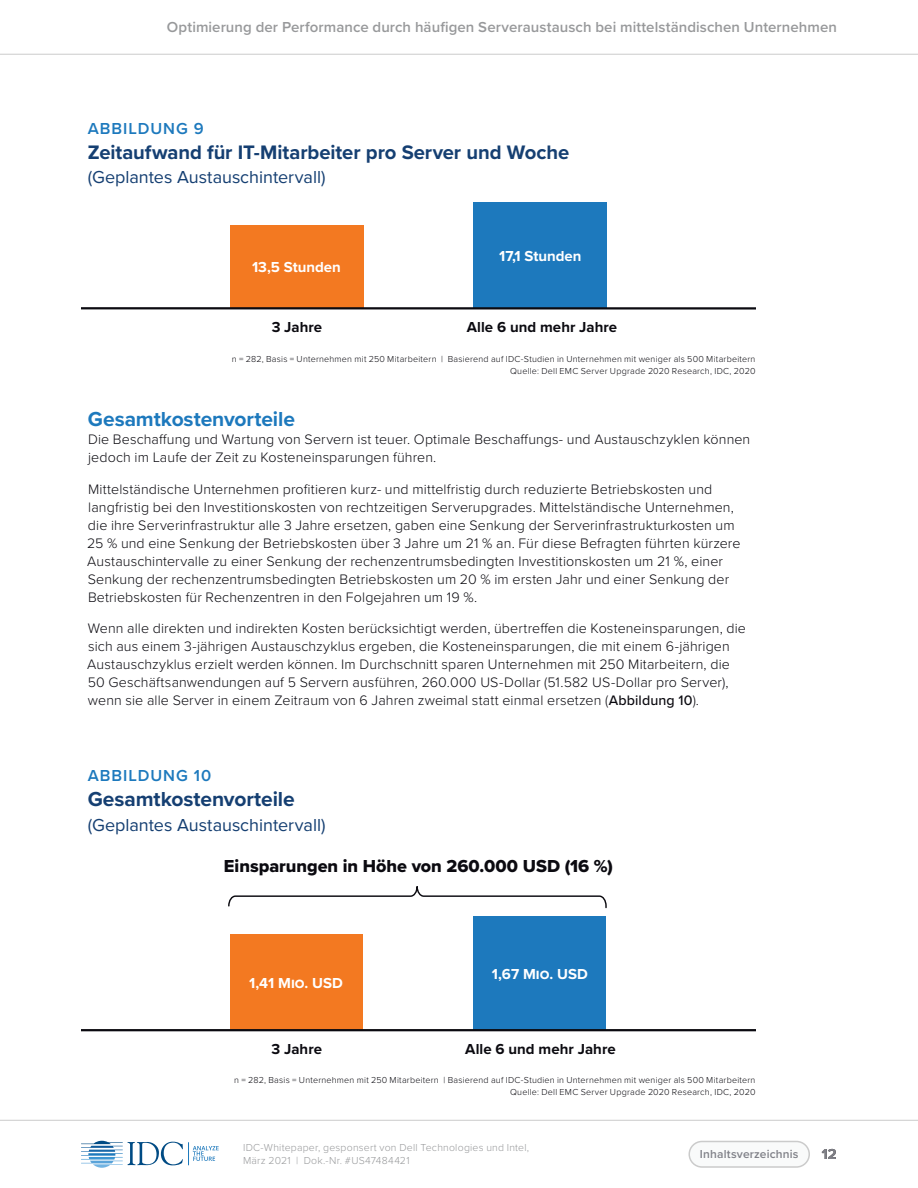
<style>
.page{position:relative;width:918px;height:1188px;background:#fff}
.page>*{position:absolute;margin:0;border:0;box-sizing:border-box;transform-origin:0 0}
.t1{font:700 21px "Proxima Nova";letter-spacing:-.005em;color:#1d79bd}
.t2{font:700 21px "Proxima Nova";letter-spacing:-.005em;color:#153f72}
.t3{font:700 20.25px "Proxima Nova";letter-spacing:-.005em;color:#153f72}
.t4{font:18px "Proxima Nova";color:#153f72}
.t5{font:18px "Proxima Nova Extrabld";color:#0b0a10}
.t6{font:600 16.5px "Proxima Nova";letter-spacing:.06em;color:#1d79bd}
.t7{font:600 15px "Proxima Nova";letter-spacing:.005em;color:#98999b}
.t8{font:700 15px "Proxima Nova";color:#0b0a10}
.t9{font:700 15px "Proxima Nova";color:#fff}
.t10{font:700 15px "Proxima Nova";color:#231f20}
.t11{font:300 14.25px/18px "Proxima Nova";letter-spacing:.005em;color:#0b0a10}
.t12{font:600 12px "Proxima Nova";letter-spacing:.015em;color:#808188}
.t13{font:300 10.5px/13.5px "Proxima Nova";letter-spacing:.02em;color:#98999b}
.t14{font:300 9px "Proxima Nova";letter-spacing:.025em;color:#0b0a10}
.s1{font-weight:500}
</style>
<div class="page">
<svg style="left:81px;top:1141px;width:138px;height:27px"></svg>
<div style="left:689px;top:1142px;width:120px;height:25px;background:#f9fafa;border-radius:13px"></div>
<div style="left:688px;top:1141px;width:122px;height:27px;border:2px solid #cbcbcb;border-radius:13px"></div>
<hr style="left:0;top:54px;width:918px;height:1px;background:#cbcbcb">
<hr style="left:0;top:1120px;width:918px;height:1px;background:#cbcbcb">
<div style="left:474px;top:202px;width:133px;height:106px;background:#1d79bd"></div>
<div style="left:230px;top:225px;width:133px;height:83px;background:#f37921"></div>
<hr style="left:81px;top:307px;width:675px;height:3px;background:#0b0a10">
<div style="left:230px;top:934px;width:132px;height:96px;background:#f37921"></div>
<div style="left:474px;top:916px;width:132px;height:114px;background:#1d79bd"></div>
<hr style="left:81px;top:1029px;width:675px;height:2px;background:#0b0a10">
<svg style="left:228px;top:886px;width:379px;height:23px"></svg>
<p class="t7" style="left:167px;top:16px;width:672px">Optimierung der Performance durch häufigen Serveraustausch bei mittelständischen Unternehmen</p>
<p class="t6" style="left:88px;top:116px;width:117px">ABBILDUNG 9</p>
<p class="t3" style="left:88px;top:137px;width:483px">Zeitaufwand für IT-Mitarbeiter pro Server und Woche</p>
<p class="t4" style="left:88px;top:167px;width:239px">(Geplantes Austauschintervall)</p>
<p class="t9" style="left:252px;top:256px;width:90px">13,5 Stunden</p>
<p class="t9" style="left:499px;top:245px;width:84px">17,1 Stunden</p>
<p class="t8" style="left:272px;top:316px;width:52px">3 Jahre</p>
<p class="t8" style="left:467px;top:316px;width:152px">Alle 6 und mehr Jahre</p>
<p class="t14" style="left:232px;top:352px;width:525px">n = 282, Basis = Unternehmen mit 250 Mitarbeitern | Basierend auf IDC-Studien in Unternehmen mit weniger als 500 Mitarbeitern</p>
<p class="t14" style="left:510px;top:364px;width:247px">Quelle: Dell EMC Server Upgrade 2020 Research, IDC, 2020</p>
<p class="t1" style="left:88px;top:403px;width:209px">Gesamtkostenvorteile</p>
<p class="t11" style="left:88px;top:430px;width:664px">Die Beschaffung und Wartung von Servern ist teuer. Optimale Beschaffungs- und Austauschzyklen können jedoch im Laufe der Zeit zu Kosteneinsparungen führen.</p>
<p class="t11" style="left:87px;top:479px;width:655px">Mittelständische Unternehmen profitieren kurz- und mittelfristig durch reduzierte Betriebskosten und langfristig bei den Investitionskosten von rechtzeitigen Serverupgrades. Mittelständische Unternehmen, die ihre Serverinfrastruktur alle 3 Jahre ersetzen, gaben eine Senkung der Serverinfrastrukturkosten um 25 % und eine Senkung der Betriebskosten über 3 Jahre um 21 % an. Für diese Befragten führten kürzere Austauschintervalle zu einer Senkung der rechenzentrumsbedingten Investitionskosten um 21 %, einer Senkung der rechenzentrumsbedingten Betriebskosten um 20 % im ersten Jahr und einer Senkung der Betriebskosten für Rechenzentren in den Folgejahren um 19 %.</p>
<p class="t11" style="left:87px;top:619px;width:660px">Wenn alle direkten und indirekten Kosten berücksichtigt werden, übertreffen die Kosteneinsparungen, die sich aus einem 3-jährigen Austauschzyklus ergeben, die Kosteneinsparungen, die mit einem 6-jährigen Austauschzyklus erzielt werden können. Im Durchschnitt sparen Unternehmen mit 250 Mitarbeitern, die 50 Geschäftsanwendungen auf 5 Servern ausführen, 260.000 US-Dollar (51.582 US-Dollar pro Server), wenn sie alle Server in einem Zeitraum von 6 Jahren zweimal statt einmal ersetzen (<span class="s1">Abbildung 10</span>).</p>
<p class="t6" style="left:88px;top:764px;width:125px">ABBILDUNG 10</p>
<p class="t2" style="left:88px;top:784px;width:209px">Gesamtkostenvorteile</p>
<p class="t4" style="left:88px;top:815px;width:239px">(Geplantes Austauschintervall)</p>
<p class="t5" style="left:224px;top:852px;width:391px">Einsparungen in Höhe von 260.000 USD (16 %)</p>
<p class="t9" style="left:249px;top:972px;width:95px">1,41 Mio. USD</p>
<p class="t9" style="left:492px;top:963px;width:97px">1,67 Mio. USD</p>
<p class="t8" style="left:271px;top:1038px;width:52px">3 Jahre</p>
<p class="t8" style="left:465px;top:1038px;width:152px">Alle 6 und mehr Jahre</p>
<p class="t14" style="left:234px;top:1074px;width:523px">n = 282, Basis = Unternehmen mit 250 Mitarbeitern | Basierend auf IDC-Studien in Unternehmen mit weniger als 500 Mitarbeitern</p>
<p class="t14" style="left:510px;top:1086px;width:247px">Quelle: Dell EMC Server Upgrade 2020 Research, IDC, 2020</p>
<p class="t13" style="left:243px;top:1140px;width:288px">IDC-Whitepaper, gesponsert von Dell Technologies und Intel,<br>März 2021 | Dok.-Nr. #US47484421</p>
<p class="t12" style="left:700px;top:1145px;width:100px">Inhaltsverzeichnis</p>
<p class="t10" style="left:822px;top:1142px;width:17px">12</p>
</div>
